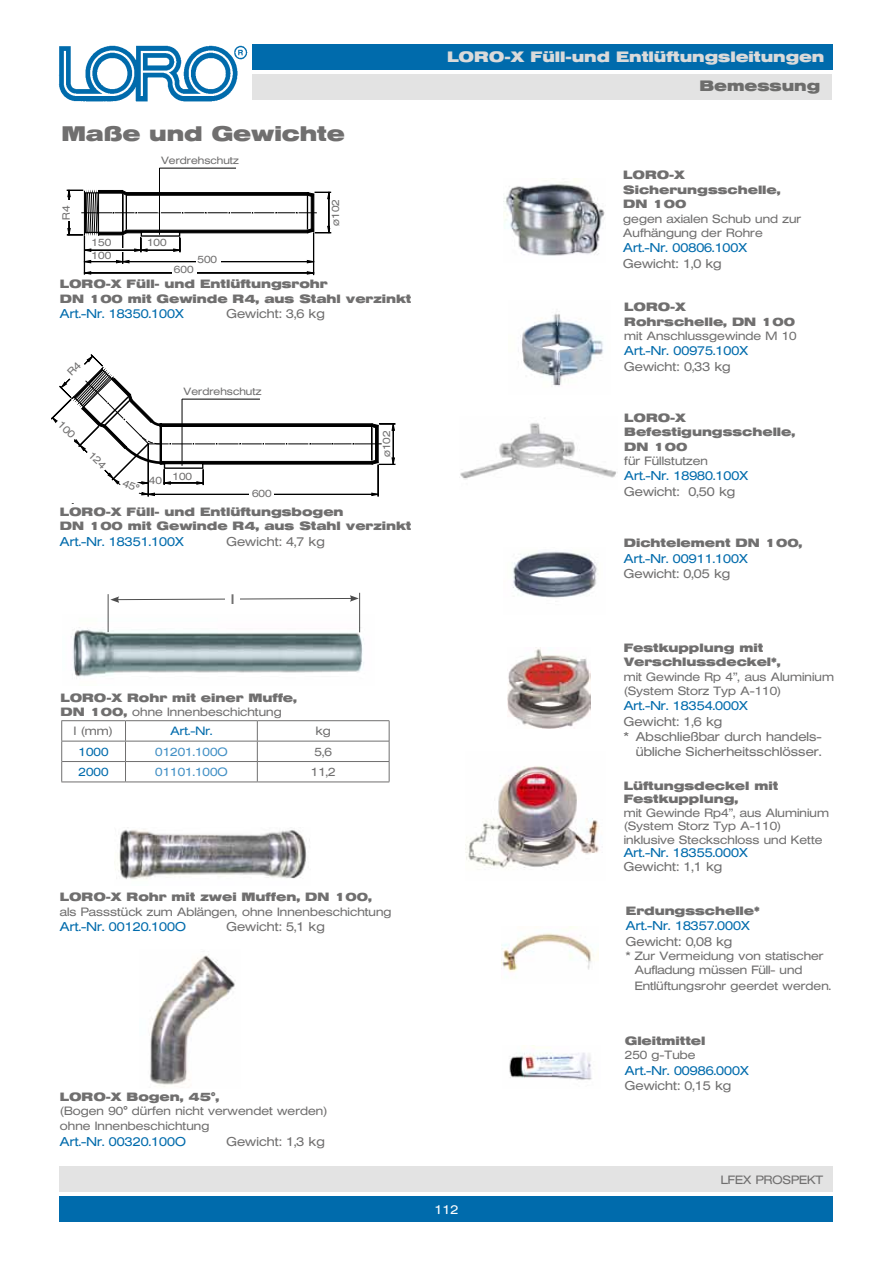
<style>
.page{position:relative;width:893px;height:1263px;background:#fff}
.page>*{position:absolute;margin:0;border:0;box-sizing:border-box;transform-origin:0 0}
.t1{font:700 21px "Helvetica Extended BQ";color:#706f6f}
.t2{font:700 15px "Helvetica Extended BQ";color:#dadada}
.t3{font:700 15px "Helvetica Extended BQ";color:#6d6d6c}
.t4{font:700 13.5px "Helvetica";color:#706f6f}
.t5{font:300 12.75px "Helvetica Extended BQ";color:#006bac}
.t6{font:300 12.75px "Helvetica Extended BQ";color:#706f6f}
.t7{font:300 12.75px "Helvetica Extended BQ";color:#fff}
.t8{font:300 12px/14.4px "Helvetica Extended BQ";color:#706f6f}
.t9{font:700 12px/14.4px "Helvetica Extended BQ";color:#706f6f}
.t10{font:300 12px "Helvetica Extended BQ";color:#4290c5}
.t11{font:300 12px "Helvetica Extended BQ";color:#006bac}
.t12{font:300 10.5px/12.6px "Helvetica Extended BQ";color:#706f6f}
.s1{font-weight:300}
</style>
<div class="page">
<div style="left:252px;top:44px;width:581px;height:26px;background:#006bac"></div>
<div style="left:59px;top:1196px;width:774px;height:26px;background:#006bac"></div>
<div style="left:59px;top:1167px;width:774px;height:25px;background:#e3e3e3"></div>
<div style="left:252px;top:74px;width:580px;height:25px;background:#e3e3e3"></div>
<img style="left:59px;top:45px;width:189px;height:57px">
<img style="left:150px;top:954px;width:85px;height:134px">
<img style="left:520px;top:313px;width:83px;height:73px">
<img style="left:71px;top:615px;width:293px;height:62px">
<img style="left:114px;top:827px;width:196px;height:52px">
<img style="left:508px;top:648px;width:82px;height:81px">
<img style="left:465px;top:766px;width:135px;height:102px">
<img style="left:502px;top:927px;width:97px;height:45px">
<img style="left:509px;top:1045px;width:83px;height:35px">
<img style="left:513px;top:551px;width:84px;height:47px">
<img style="left:460px;top:423px;width:156px;height:57px">
<svg style="left:110px;top:595px;width:249px;height:8px"></svg>
<div style="left:225px;top:590px;width:15px;height:18px;background:#fff"></div>
<hr style="left:108px;top:594px;width:1px;height:38px;background:#000">
<hr style="left:359px;top:593px;width:1px;height:39px;background:#000">
<div style="left:84px;top:236px;width:1px;height:38px;border:1px solid #000"></div>
<div style="left:84px;top:273px;width:230px;height:1px;border:1px solid #000"></div>
<svg style="left:84px;top:271px;width:7px;height:3px"></svg>
<div style="left:313px;top:233px;width:1px;height:42px;border:1px solid #000"></div>
<svg style="left:307px;top:271px;width:7px;height:3px"></svg>
<svg style="left:67px;top:189px;width:264px;height:74px"></svg>
<div style="left:196px;top:253px;width:25px;height:16px;background:#fff"></div>
<div style="left:172px;top:264px;width:25px;height:16px;background:#fff"></div>
<div style="left:330px;top:195px;width:16px;height:32px;background:#fff"></div>
<div style="left:61px;top:201px;width:16px;height:20px;background:#fff"></div>
<hr style="left:159px;top:168px;width:1px;height:67px;background:#000">
<hr style="left:159px;top:168px;width:77px;height:1px;background:#000">
<img style="left:503px;top:179px;width:102px;height:77px">
<hr style="left:62px;top:761px;width:63px;height:1px;background:#706f6f">
<hr style="left:126px;top:761px;width:131px;height:1px;background:#706f6f">
<hr style="left:257px;top:761px;width:132px;height:1px;background:#706f6f">
<svg style="left:257px;top:721px;width:1px;height:60px"></svg>
<svg style="left:389px;top:721px;width:1px;height:60px"></svg>
<hr style="left:61px;top:720px;width:65px;height:1px;background:#706f6f">
<hr style="left:126px;top:720px;width:131px;height:1px;background:#706f6f">
<hr style="left:257px;top:720px;width:132px;height:1px;background:#706f6f">
<svg style="left:61px;top:721px;width:1px;height:60px"></svg>
<hr style="left:61px;top:741px;width:65px;height:1px;background:#706f6f">
<hr style="left:126px;top:741px;width:131px;height:1px;background:#706f6f">
<hr style="left:257px;top:741px;width:132px;height:1px;background:#706f6f">
<svg style="left:125px;top:721px;width:1px;height:60px"></svg>
<hr style="left:61px;top:781px;width:65px;height:1px;background:#706f6f">
<hr style="left:126px;top:781px;width:131px;height:1px;background:#706f6f">
<hr style="left:257px;top:781px;width:132px;height:1px;background:#706f6f">
<svg style="left:51px;top:355px;width:344px;height:142px"></svg>
<h1 class="t1" style="left:61px;top:122px;width:285px">Maße und Gewichte</h1>
<p class="t12" style="left:60px;top:220px;width:16px;rotate:-90deg">R4</p>
<p class="t12" style="left:92px;top:237px;width:21px">150<br>100</p>
<p class="t12" style="left:161px;top:154px;width:79px">Verdrehschutz</p>
<p class="t12" style="left:147px;top:236px;width:21px">100</p>
<p class="t12" style="left:197px;top:253px;width:21px">500</p>
<p class="t12" style="left:174px;top:264px;width:21px">600</p>
<p class="t12" style="left:330px;top:226px;width:28px;rotate:-90deg">ø102</p>
<p class="t9" style="left:60px;top:277px;width:353px">LORO-X Füll- und Entlüftungsrohr<br>DN 100 mit Gewinde R4, aus Stahl verzinkt</p>
<p class="t5" style="left:60px;top:306px;width:126px">Art.-Nr. 18350.100X</p>
<p class="t6" style="left:226px;top:306px;width:100px">Gewicht: 3,6 kg</p>
<p class="t12" style="left:184px;top:385px;width:79px">Verdrehschutz</p>
<p class="t12" style="left:149px;top:474px;width:15px">40</p>
<p class="t12" style="left:173px;top:471px;width:21px">100</p>
<p class="t12" style="left:252px;top:487px;width:21px">600</p>
<p class="t12" style="left:380px;top:457px;width:28px;rotate:-90deg">ø102</p>
<p class="t9" style="left:60px;top:505px;width:353px">LORO-X Füll- und Entlüftungsbogen<br>DN 100 mit Gewinde R4, aus Stahl verzinkt</p>
<p class="t5" style="left:60px;top:534px;width:126px">Art.-Nr. 18351.100X</p>
<p class="t6" style="left:226px;top:534px;width:100px">Gewicht: 4,7 kg</p>
<p class="t4" style="left:231px;top:588px;width:5px">l</p>
<p class="t9" style="left:60px;top:690px;width:238px">LORO-X Rohr mit einer Muffe,<br>DN 100, <span class="s1">ohne Innenbeschichtung</span></p>
<p class="t8" style="left:74px;top:724px;width:41px">l (mm)</p>
<p class="t11" style="left:170px;top:724px;width:44px">Art.-Nr.</p>
<p class="t8" style="left:316px;top:724px;width:16px">kg</p>
<p class="t11" style="left:79px;top:745px;width:31px">1000</p>
<p class="t10" style="left:155px;top:745px;width:74px">01201.100O</p>
<p class="t8" style="left:315px;top:745px;width:19px">5,6</p>
<p class="t11" style="left:79px;top:765px;width:31px">2000</p>
<p class="t10" style="left:155px;top:765px;width:74px">01101.100O</p>
<p class="t8" style="left:311px;top:765px;width:26px">11,2</p>
<p class="t9" style="left:60px;top:890px;width:314px">LORO-X Rohr mit zwei Muffen, DN 100,</p>
<p class="t8" style="left:60px;top:904px;width:333px">als Passstück zum Ablängen, ohne Innenbeschichtung</p>
<p class="t5" style="left:60px;top:919px;width:128px">Art.-Nr. 00120.100O</p>
<p class="t6" style="left:226px;top:919px;width:100px">Gewicht: 5,1 kg</p>
<p class="t9" style="left:60px;top:1089px;width:161px">LORO-X Bogen, 45°,</p>
<p class="t8" style="left:60px;top:1103px;width:269px;line-height:15.3px">(Bogen 90° dürfen nicht verwendet werden) ohne Innenbeschichtung</p>
<p class="t5" style="left:60px;top:1134px;width:128px">Art.-Nr. 00320.100O</p>
<p class="t6" style="left:226px;top:1134px;width:100px">Gewicht: 1,3 kg</p>
<p class="t2" style="left:447px;top:48px;width:379px">LORO-X Füll-und Entlüftungsleitungen</p>
<p class="t3" style="left:699px;top:77px;width:122px">Bemessung</p>
<p class="t9" style="left:623px;top:168px;width:159px">LORO-X<br>Sicherungsschelle,<br>DN 100</p>
<p class="t8" style="left:623px;top:211px;width:180px">gegen axialen Schub und zur<br>Aufhängung der Rohre</p>
<p class="t5" style="left:623px;top:241px;width:126px">Art.-Nr. 00806.100X</p>
<p class="t6" style="left:623px;top:256px;width:100px">Gewicht: 1,0 kg</p>
<p class="t9" style="left:624px;top:300px;width:172px">LORO-X<br>Rohrschelle, DN 100</p>
<p class="t8" style="left:624px;top:329px;width:174px">mit Anschlussgewinde M 10</p>
<p class="t5" style="left:624px;top:344px;width:126px">Art.-Nr. 00975.100X</p>
<p class="t6" style="left:624px;top:359px;width:108px">Gewicht: 0,33 kg</p>
<p class="t9" style="left:624px;top:411px;width:172px">LORO-X<br>Befestigungsschelle,<br>DN 100</p>
<p class="t8" style="left:624px;top:454px;width:85px">für Füllstutzen</p>
<p class="t5" style="left:624px;top:469px;width:126px">Art.-Nr. 18980.100X</p>
<p class="t6" style="left:624px;top:484px;width:113px">Gewicht: 0,50 kg</p>
<p class="t9" style="left:624px;top:536px;width:180px">Dichtelement DN 100,</p>
<p class="t5" style="left:624px;top:551px;width:126px">Art.-Nr. 00911.100X</p>
<p class="t6" style="left:624px;top:566px;width:108px">Gewicht: 0,05 kg</p>
<p class="t9" style="left:624px;top:640px;width:158px">Festkupplung mit<br>Verschlussdeckel*,</p>
<p class="t8" style="left:624px;top:669px;width:212px">mit Gewinde Rp 4”, aus Aluminium (System Storz Typ A-110)</p>
<p class="t5" style="left:624px;top:698px;width:126px">Art.-Nr. 18354.000X</p>
<p class="t6" style="left:624px;top:714px;width:100px">Gewicht: 1,6 kg</p>
<p class="t6" style="left:624px;top:729px;width:200px">* Abschließbar durch handels-</p>
<p class="t6" style="left:636px;top:744px;width:187px">übliche Sicherheitsschlösser.</p>
<p class="t9" style="left:624px;top:779px;width:156px;line-height:13.5px">Lüftungsdeckel mit<br>Festkupplung,</p>
<p class="t8" style="left:624px;top:806px;width:207px;line-height:13.5px">mit Gewinde Rp4”, aus Aluminium (System Storz Typ A-110) inklusive Steckschloss und Kette</p>
<p class="t5" style="left:624px;top:845px;width:126px">Art.-Nr. 18355.000X</p>
<p class="t6" style="left:624px;top:859px;width:100px">Gewicht: 1,1 kg</p>
<p class="t9" style="left:626px;top:904px;width:135px">Erdungsschelle*</p>
<p class="t5" style="left:626px;top:918px;width:126px">Art.-Nr. 18357.000X</p>
<p class="t6" style="left:626px;top:934px;width:108px">Gewicht: 0,08 kg</p>
<p class="t8" style="left:635px;top:948px;width:198px;line-height:14.9px;text-indent:-9px">* Zur Vermeidung von statischer<br>Aufladung müssen Füll- und<br>Entlüftungsrohr geerdet werden.</p>
<p class="t9" style="left:625px;top:1033px;width:82px">Gleitmittel</p>
<p class="t8" style="left:625px;top:1048px;width:72px">250 g-Tube</p>
<p class="t5" style="left:625px;top:1063px;width:126px">Art.-Nr. 00986.000X</p>
<p class="t6" style="left:625px;top:1078px;width:108px">Gewicht: 0,15 kg</p>
<p class="t7" style="left:435px;top:1202px;width:25px">112</p>
<p class="t8" style="left:721px;top:1173px;width:104px">LFEX PROSPEKT</p>
</div>
